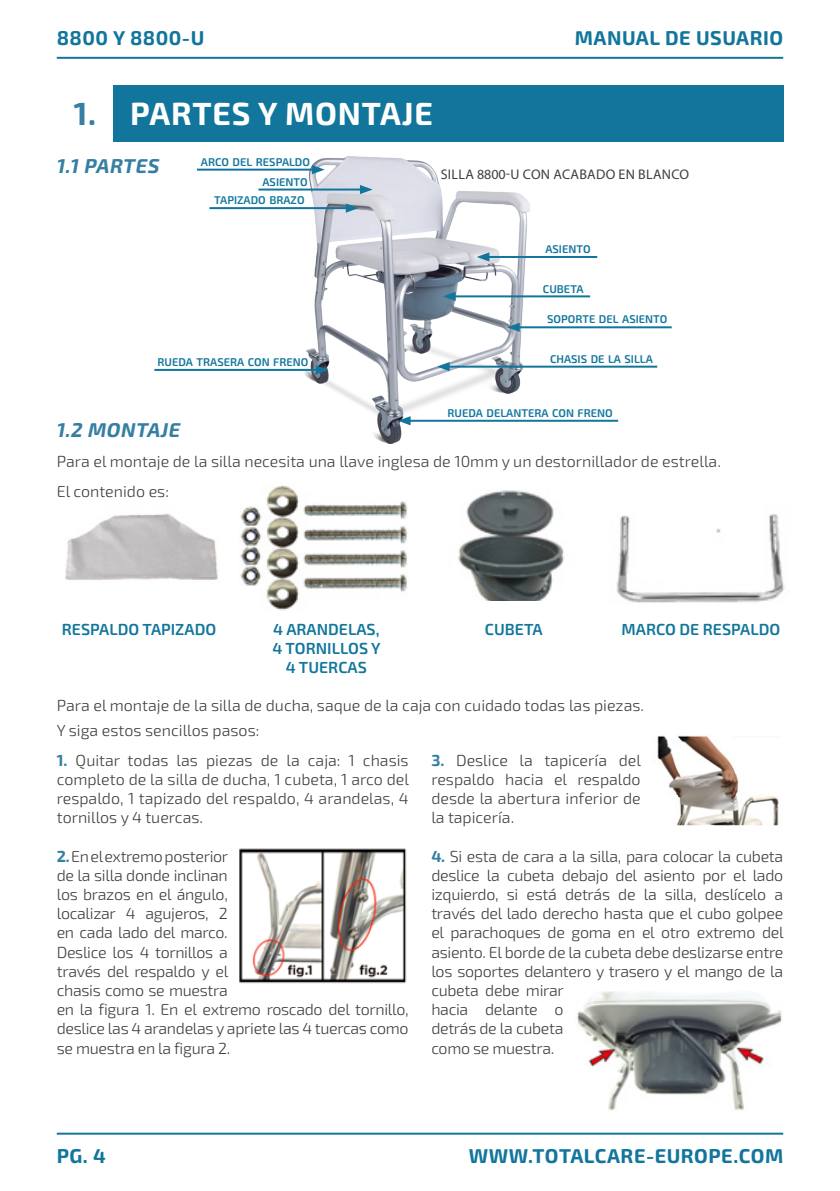
<style>
.page{position:relative;width:840px;height:1191px;background:#fff}
.page>*{position:absolute;margin:0;border:0;box-sizing:border-box;transform-origin:0 0}
._00-titulo{font:700 32px "Exo 2";letter-spacing:.025em;color:#fff}
.t1{font:700 32px "Exo 2";color:#367fa3}
.t2{font:700 20px "Exo 2";letter-spacing:.025em;color:#12769c}
.t3{font:italic 700 20px "Exo 2";color:#367fa3}
.t4{font:300 16px/19.2px "Exo 2";letter-spacing:-.02em;color:#3e3e3f;text-align:justify}
.t5{font:300 16px "Exo 2";color:#3e3e3f}
._99-texto-peque-vers{font:600 16px/19.2px "Exo 2";color:#12769c;text-align:center}
._99-texto-peque-vers-2{font:14px "Myriad Pro";letter-spacing:.02em;color:#3e3e3f}
._99-texto-peque-vers-3{font:600 11.2px "Exo 2";color:#12769c}
.s1{font-weight:700;color:#367fa3}
</style>
<div class="page">
<hr style="left:57px;top:57px;width:725px;height:2px;background:#12769c">
<hr style="left:57px;top:1132px;width:725px;height:2px;background:#12769c">
<div style="left:113px;top:85px;width:669px;height:57px;background:#12769c"></div>
<img style="left:65px;top:513px;width:153px;height:67px">
<img style="left:240px;top:485px;width:168px;height:125px">
<img style="left:458px;top:490px;width:107px;height:110px">
<img style="left:616px;top:514px;width:169px;height:89px">
<img style="left:239px;top:848px;width:168px;height:136px">
<img style="left:657px;top:735px;width:122px;height:90px">
<img style="left:577px;top:991px;width:205px;height:120px">
<img style="left:299px;top:156px;width:232px;height:288px">
<hr style="left:197px;top:169px;width:118px;height:2px;background:#12769c">
<svg style="left:312px;top:165px;width:12px;height:9px"></svg>
<hr style="left:258px;top:188px;width:105px;height:2px;background:#12769c">
<svg style="left:360px;top:185px;width:12px;height:9px"></svg>
<hr style="left:209px;top:207px;width:140px;height:2px;background:#12769c">
<svg style="left:345px;top:203px;width:13px;height:10px"></svg>
<hr style="left:486px;top:256px;width:111px;height:2px;background:#12769c">
<svg style="left:476px;top:252px;width:13px;height:9px"></svg>
<hr style="left:452px;top:295px;width:137px;height:2px;background:#12769c">
<svg style="left:442px;top:292px;width:13px;height:9px"></svg>
<hr style="left:516px;top:326px;width:155px;height:2px;background:#12769c">
<svg style="left:507px;top:323px;width:12px;height:9px"></svg>
<hr style="left:446px;top:366px;width:211px;height:2px;background:#12769c">
<svg style="left:437px;top:362px;width:12px;height:9px"></svg>
<hr style="left:407px;top:420px;width:210px;height:2px;background:#12769c">
<svg style="left:397px;top:416px;width:13px;height:9px"></svg>
<hr style="left:154px;top:369px;width:165px;height:2px;background:#12769c">
<svg style="left:316px;top:365px;width:12px;height:9px"></svg>
<p class="t2" style="left:57px;top:26px;width:149px">8800 Y 8800-U</p>
<p class="t2" style="left:574px;top:26px;width:210px">MANUAL DE USUARIO</p>
<p class="t1" style="left:74px;top:94px;width:24px">1.</p>
<p class="_00-titulo" style="left:130px;top:94px;width:304px">PARTES Y MONTAJE</p>
<p class="t3" style="left:56px;top:154px;width:108px">1.1 PARTES</p>
<p class="_99-texto-peque-vers-3" style="left:201px;top:155px;width:110px">ARCO DEL RESPALDO</p>
<p class="_99-texto-peque-vers-3" style="left:262px;top:175px;width:47px">ASIENTO</p>
<p class="_99-texto-peque-vers-3" style="left:214px;top:194px;width:92px">TAPIZADO BRAZO</p>
<p class="_99-texto-peque-vers-2" style="left:440px;top:165px;width:250px">SILLA 8800-U CON ACABADO EN BLANCO</p>
<p class="_99-texto-peque-vers-3" style="left:157px;top:355px;width:152px">RUEDA TRASERA CON FRENO</p>
<p class="_99-texto-peque-vers-3" style="left:545px;top:242px;width:47px">ASIENTO</p>
<p class="_99-texto-peque-vers-3" style="left:542px;top:282px;width:42px">CUBETA</p>
<p class="_99-texto-peque-vers-3" style="left:547px;top:313px;width:122px">SOPORTE DEL ASIENTO</p>
<p class="_99-texto-peque-vers-3" style="left:549px;top:352px;width:104px">CHASIS DE LA SILLA</p>
<p class="t3" style="left:56px;top:418px;width:129px">1.2 MONTAJE</p>
<p class="_99-texto-peque-vers-3" style="left:447px;top:406px;width:167px">RUEDA DELANTERA CON FRENO</p>
<p class="t5" style="left:57px;top:452px;width:665px">Para el montaje de la silla necesita una llave inglesa de 10mm y un destornillador de estrella.</p>
<p class="t5" style="left:57px;top:482px;width:114px">El contenido es:</p>
<p class="_99-texto-peque-vers" style="left:62px;top:619px;width:156px">RESPALDO TAPIZADO</p>
<p class="_99-texto-peque-vers" style="left:272px;top:619px;width:110px">4 ARANDELAS,<br>4 TORNILLOS Y<br>4 TUERCAS</p>
<p class="_99-texto-peque-vers" style="left:484px;top:619px;width:59px">CUBETA</p>
<p class="_99-texto-peque-vers" style="left:621px;top:619px;width:160px">MARCO DE RESPALDO</p>
<p class="t5" style="left:57px;top:696px;width:588px">Para el montaje de la silla de ducha, saque de la caja con cuidado todas las piezas.</p>
<p class="t5" style="left:57px;top:720px;width:204px">Y siga estos sencillos pasos:</p>
<p class="t4" style="left:57px;top:750px;width:353px"><span class="s1">1.</span> Quitar todas las piezas de la caja: 1 chasis completo de la silla de ducha, 1 cubeta, 1 arco del respaldo, 1 tapizado del respaldo, 4 arandelas, 4 tornillos y 4 tuercas.</p>
<p class="t4" style="left:57px;top:846px;width:353px;text-align:left"><span class="s1">2.</span> En el extremo posterior<br>de la silla donde inclinan<br>los brazos en el ángulo,<br>localizar 4 agujeros, 2<br>en cada lado del marco.<br>Deslice los 4 tornillos a<br>través del respaldo y el<br>chasis como se muestra<br>en la figura 1. En el extremo roscado del tornillo, deslice las 4 arandelas y apriete las 4 tuercas como se muestra en la figura 2.</p>
<p class="t4" style="left:431px;top:750px;width:211px"><span class="s1">3.</span> Deslice la tapicería del respaldo hacia el respaldo desde la abertura inferior de la tapicería.</p>
<p class="t4" style="left:431px;top:846px;width:353px;text-align:left"><span class="s1">4.</span> Si esta de cara a la silla, para colocar la cubeta deslice la cubeta debajo del asiento por el lado izquierdo, si está detrás de la silla, deslícelo a través del lado derecho hasta que el cubo golpee el parachoques de goma en el otro extremo del asiento. El borde de la cubeta debe deslizarse entre los soportes delantero y trasero y el mango de la cubeta debe mirar<br>hacia delante o<br>detrás de la cubeta<br>como se muestra.</p>
<p class="t2" style="left:57px;top:1144px;width:51px">PG. 4</p>
<p class="t2" style="left:468px;top:1144px;width:316px">WWW.TOTALCARE-EUROPE.COM</p>
</div>
